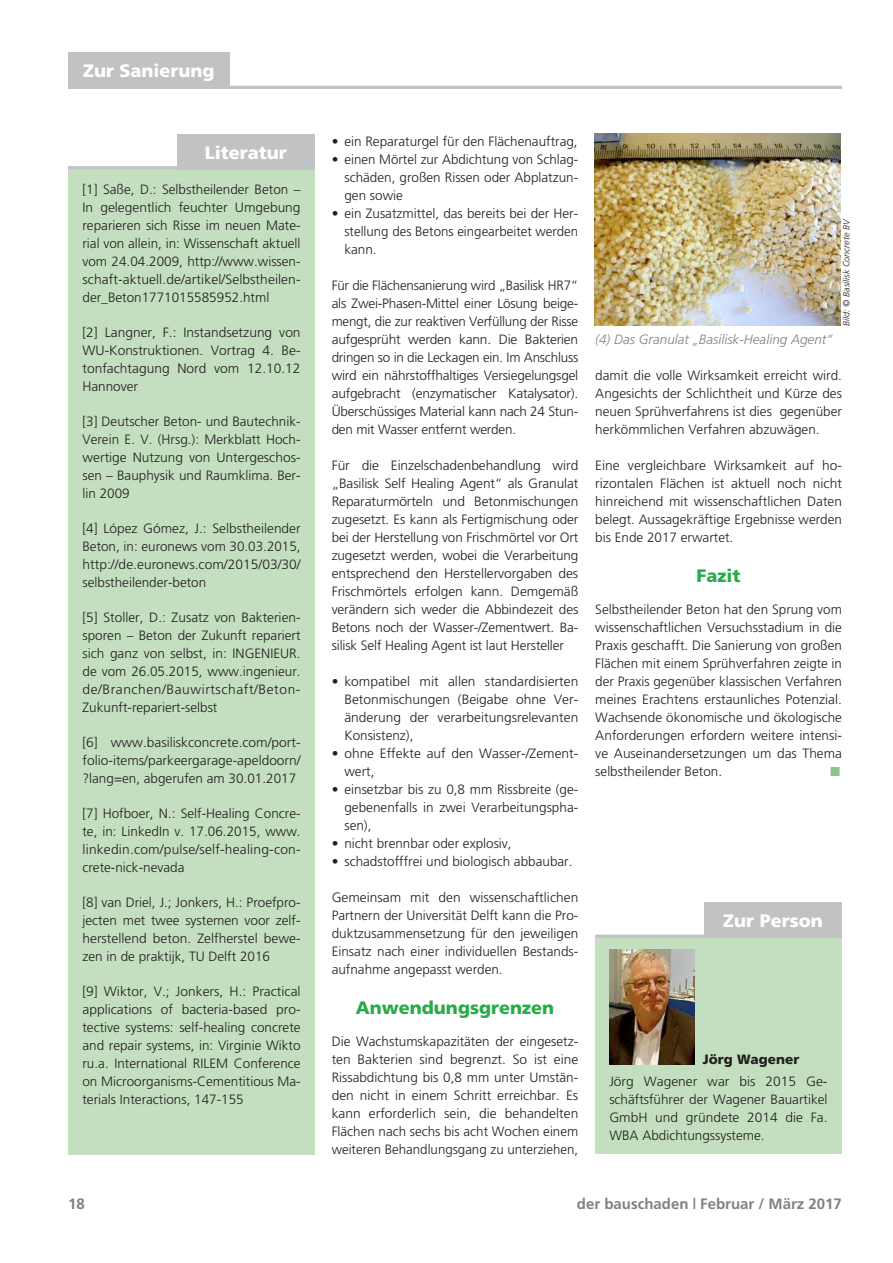
<style>
.page{position:relative;width:893px;height:1263px;background:#fff}
.page>*{position:absolute;margin:0;border:0;box-sizing:border-box;transform-origin:0 0}
.t1{font:18px "A Frutiger Black";color:#fff}
.t2{font:18px "A Frutiger Black";color:#29ab4a}
.t3{font:700 15px "A Frutiger";color:#808285}
.t4{font:13.5px/18px "A Frutiger Light";color:#231f20;text-align:justify}
.t5{font:italic 13.5px "A Frutiger Light";color:#808285}
.t6{font:13.5px "A Frutiger Black";color:#231f20}
.t7{font:italic 9px "A Frutiger Light";color:#231f20}
</style>
<div class="page">
<hr style="left:68px;top:86px;width:774px;height:3px;background:#c1c2c3">
<div style="left:68px;top:52px;width:162px;height:35px;background:#c1c2c3"></div>
<div style="left:68px;top:168px;width:247px;height:986px;background:#c3dfbf"></div>
<div style="left:177px;top:134px;width:138px;height:35px;background:#c1c2c3"></div>
<hr style="left:68px;top:166px;width:246px;height:3px;background:#c1c2c3">
<div style="left:595px;top:936px;width:247px;height:218px;background:#c3dfbf"></div>
<div style="left:704px;top:902px;width:138px;height:35px;background:#c1c2c3"></div>
<hr style="left:595px;top:934px;width:246px;height:3px;background:#c1c2c3">
<img style="left:609px;top:949px;width:85px;height:115px">
<img style="left:594px;top:134px;width:247px;height:192px">
<h1 class="t1" style="left:99px;top:57px;width:101px">Am Objekt</h1>
<h1 class="t1" style="left:83px;top:57px;width:133px">Zur Sanierung</h1>
<h1 class="t1" style="left:205px;top:140px;width:83px">Literatur</h1>
<p class="t4" style="left:82px;top:179px;width:220px">[1] Saße, D.: Selbstheilender Beton – In gelegentlich feuchter Umgebung reparieren sich Risse im neuen Mate&shy;rial von allein, in: Wissenschaft aktuell vom 24.04.2009, http://www.wissen&shy;schaft-aktuell.de/artikel/Selbstheilen&shy;der_Beton1771015585952.html</p>
<p class="t4" style="left:82px;top:322px;width:220px">[2] Langner, F.: Instandsetzung von WU-Konstruktionen. Vortrag 4. Be&shy;tonfachtagung Nord vom 12.10.12<br>Hannover</p>
<p class="t4" style="left:82px;top:411px;width:220px">[3] Deutscher Beton- und Bautechnik-Verein E. V. (Hrsg.): Merkblatt Hoch&shy;wertige Nutzung von Untergeschos&shy;sen – Bauphysik und Raumklima. Ber&shy;lin 2009</p>
<p class="t4" style="left:82px;top:518px;width:220px">[4] López Gómez, J.: Selbstheilender Beton, in: euronews vom 30.03.2015, http://de.euronews.com/2015/03/30/ selbstheilender-beton</p>
<p class="t4" style="left:82px;top:607px;width:220px">[5] Stoller, D.: Zusatz von Bakterien&shy;sporen – Beton der Zukunft repariert sich ganz von selbst, in: INGENIEUR. de vom 26.05.2015, www.ingenieur. de/Branchen/Bauwirtschaft/Beton-Zukunft-repariert-selbst</p>
<p class="t4" style="left:82px;top:732px;width:220px">[6] www.basiliskconcrete.com/port&shy;folio-items/parkeergarage-apeldoorn/ ?lang=en, abgerufen am 30.01.2017</p>
<p class="t4" style="left:82px;top:803px;width:220px">[7] Hofboer, N.: Self-Healing Concre&shy;te, in: LinkedIn v. 17.06.2015, www. linkedin.com/pulse/self-healing-con&shy;crete-nick-nevada</p>
<p class="t4" style="left:82px;top:892px;width:220px">[8] van Driel, J.; Jonkers, H.: Proefpro&shy;jecten met twee systemen voor zelf&shy;herstellend beton. Zelfherstel bewe&shy;zen in de praktijk, TU Delft 2016</p>
<p class="t4" style="left:82px;top:981px;width:220px">[9] Wiktor, V.; Jonkers, H.: Practical applications of bacteria-based pro&shy;tective systems: self-healing concrete and repair systems, in: Virginie Wikto ru.a. International RILEM Conference on Microorganisms-Cementitious Ma&shy;terials Interactions, 147-155</p>
<p class="t4" style="left:332px;top:131px;width:248px">• ein Reparaturgel für den Flächenauftrag,</p>
<p class="t4" style="left:344px;top:149px;width:235px;text-indent:-13px">• einen Mörtel zur Abdichtung von Schlag&shy;schäden, großen Rissen oder Abplatzun&shy;gen sowie</p>
<p class="t4" style="left:344px;top:203px;width:235px;text-indent:-13px">• ein Zusatzmittel, das bereits bei der Her&shy;stellung des Betons eingearbeitet werden kann.</p>
<p class="t4" style="left:332px;top:275px;width:248px">Für die Flächensanierung wird „Basilisk HR7“ als Zwei-Phasen-Mittel einer Lösung beige&shy;mengt, die zur reaktiven Verfüllung der Risse aufgesprüht werden kann. Die Bakterien dringen so in die Leckagen ein. Im Anschluss wird ein nährstoffhaltiges Versiegelungsgel aufgebracht (enzymatischer Katalysator).<br>Überschüssiges Material kann nach 24 Stun&shy;den mit Wasser entfernt werden.</p>
<p class="t4" style="left:332px;top:455px;width:248px">Für die Einzelschadenbehandlung wird „Basilisk Self Healing Agent“ als Granulat Reparaturmörteln und Betonmischungen zugesetzt. Es kann als Fertigmischung oder bei der Herstellung von Frischmörtel vor Ort zugesetzt werden, wobei die Verarbeitung entsprechend den Herstellervorgaben des Frischmörtels erfolgen kann. Demgemäß verändern sich weder die Abbindezeit des Betons noch der Wasser-/Zementwert. Ba&shy;silisk Self Healing Agent ist laut Hersteller</p>
<p class="t4" style="left:344px;top:671px;width:235px;text-indent:-13px">• kompatibel mit allen standardisierten Betonmischungen (Beigabe ohne Ver&shy;änderung der verarbeitungsrelevanten Konsistenz),</p>
<p class="t4" style="left:344px;top:743px;width:235px;text-indent:-13px">• ohne Effekte auf den Wasser-/Zement&shy;wert,</p>
<p class="t4" style="left:344px;top:779px;width:235px;text-indent:-13px">• einsetzbar bis zu 0,8 mm Rissbreite (ge&shy;gebenenfalls in zwei Verarbeitungspha&shy;sen),</p>
<p class="t4" style="left:332px;top:833px;width:182px">• nicht brennbar oder explosiv,</p>
<p class="t4" style="left:332px;top:851px;width:242px">• schadstofffrei und biologisch abbaubar.</p>
<p class="t4" style="left:332px;top:887px;width:248px">Gemeinsam mit den wissenschaftlichen Partnern der Universität Delft kann die Pro&shy;duktzusammensetzung für den jeweiligen Einsatz nach einer individuellen Bestands&shy;aufnahme angepasst werden.</p>
<h1 class="t2" style="left:356px;top:995px;width:200px">Anwendungsgrenzen</h1>
<p class="t4" style="left:332px;top:1031px;width:248px">Die Wachstumskapazitäten der eingesetz&shy;ten Bakterien sind begrenzt. So ist eine Rissabdichtung bis 0,8 mm unter Umstän&shy;den nicht in einem Schritt erreichbar. Es kann erforderlich sein, die behandelten Flächen nach sechs bis acht Wochen einem weiteren Behandlungsgang zu unterziehen,</p>
<p class="t5" style="left:595px;top:329px;width:239px">(4) Das Granulat „Basilisk-Healing Agent“</p>
<p class="t7" style="left:840px;top:326px;width:108px;rotate:-90deg">Bild: © Basilisk Concrete BV</p>
<p class="t4" style="left:595px;top:365px;width:248px">damit die volle Wirksamkeit erreicht wird.<br>Angesichts der Schlichtheit und Kürze des neuen Sprühverfahrens ist dies gegenüber herkömmlichen Verfahren abzuwägen.</p>
<p class="t4" style="left:595px;top:455px;width:248px">Eine vergleichbare Wirksamkeit auf ho&shy;rizontalen Flächen ist aktuell noch nicht hinreichend mit wissenschaftlichen Daten belegt. Aussagekräftige Ergebnisse werden bis Ende 2017 erwartet.</p>
<h1 class="t2" style="left:697px;top:563px;width:46px">Fazit</h1>
<p class="t4" style="left:595px;top:599px;width:248px">Selbstheilender Beton hat den Sprung vom wissenschaftlichen Versuchsstadium in die Praxis geschafft. Die Sanierung von großen Flächen mit einem Sprühverfahren zeigte in der Praxis gegenüber klassischen Verfahren meines Erachtens erstaunliches Potenzial.<br>Wachsende ökonomische und ökologische Anforderungen erfordern weitere intensi&shy;ve Auseinandersetzungen um das Thema selbstheilender Beton.</p>
<h1 class="t1" style="left:723px;top:908px;width:101px">Zur Person</h1>
<p class="t6" style="left:703px;top:1050px;width:98px">Jörg Wagener</p>
<p class="t4" style="left:609px;top:1071px;width:220px">Jörg Wagener war bis 2015 Ge&shy;schäftsführer der Wagener Bauartikel GmbH und gründete 2014 die Fa.<br>WBA Abdichtungssysteme.</p>
<p class="t3" style="left:68px;top:1192px;width:18px">18</p>
<p class="t3" style="left:577px;top:1192px;width:267px">der bauschaden | Februar / März 2017</p>
</div>
